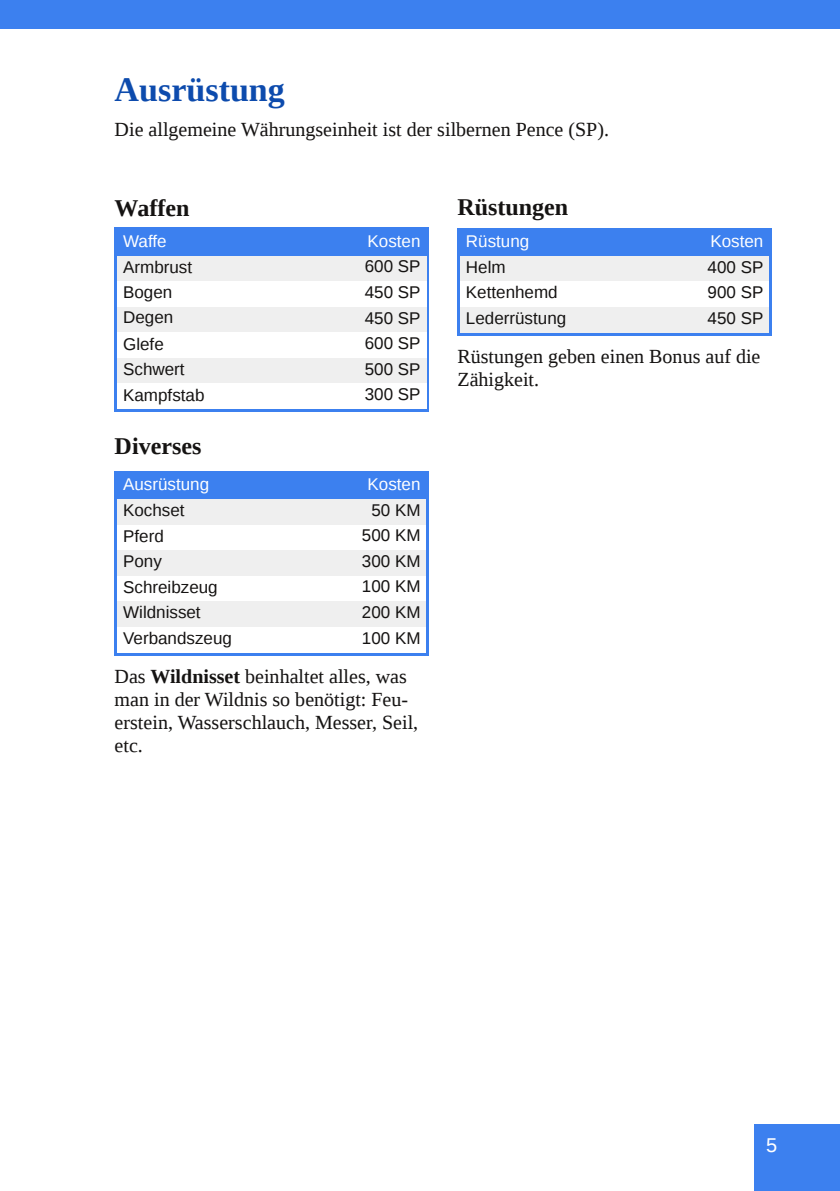
<style>
.page{position:relative;width:840px;height:1191px;background:#fff}
.page>*{position:absolute;margin:0;border:0;box-sizing:border-box;transform-origin:0 0}
.t1{font:700 34px "Liberation Serif";color:#0d4bad}
.t2{font:700 24px "Liberation Serif";color:#151312}
.t3{font:20px/23px "Liberation Serif";color:#151312}
.t4{font:20px "Liberation Sans";color:#fff}
.t5{font:17px/25.6px "Liberation Sans";color:#151312}
.t6{font:17px "Liberation Sans";color:#fff}
.s1{font-weight:700}
</style>
<div class="page">
<div style="left:754px;top:1124px;width:85px;height:67px;background:#3c80ef"></div>
<div style="left:0;top:0;width:839px;height:28px;background:#3c80ef"></div>
<div style="left:115px;top:228px;width:314px;height:184px;background:#3c80ef"></div>
<div style="left:117px;top:256px;width:247px;height:26px;background:#efefef"></div>
<div style="left:117px;top:282px;width:247px;height:25px;background:#fff"></div>
<div style="left:117px;top:307px;width:247px;height:26px;background:#efefef"></div>
<div style="left:117px;top:358px;width:247px;height:26px;background:#efefef"></div>
<div style="left:117px;top:333px;width:247px;height:25px;background:#fff"></div>
<div style="left:117px;top:384px;width:247px;height:25px;background:#fff"></div>
<div style="left:334px;top:256px;width:92px;height:26px;background:#efefef"></div>
<div style="left:334px;top:282px;width:92px;height:25px;background:#fff"></div>
<div style="left:334px;top:307px;width:92px;height:26px;background:#efefef"></div>
<div style="left:334px;top:358px;width:92px;height:26px;background:#efefef"></div>
<div style="left:334px;top:333px;width:92px;height:25px;background:#fff"></div>
<div style="left:334px;top:384px;width:92px;height:25px;background:#fff"></div>
<div style="left:115px;top:471px;width:314px;height:184px;background:linear-gradient(to right,#3c80ef,#3c80ef)"></div>
<div style="left:117px;top:474px;width:246px;height:25px;background:#3c80ef"></div>
<div style="left:117px;top:499px;width:246px;height:26px;background:#efefef"></div>
<div style="left:117px;top:576px;width:246px;height:25px;background:#fff"></div>
<div style="left:117px;top:601px;width:246px;height:26px;background:#efefef"></div>
<div style="left:117px;top:627px;width:246px;height:25px;background:#fff"></div>
<div style="left:340px;top:576px;width:86px;height:25px;background:#fff"></div>
<div style="left:340px;top:601px;width:86px;height:26px;background:#efefef"></div>
<div style="left:340px;top:627px;width:86px;height:25px;background:#fff"></div>
<div style="left:340px;top:474px;width:86px;height:25px;background:#3c80ef"></div>
<div style="left:340px;top:499px;width:86px;height:26px;background:#efefef"></div>
<div style="left:117px;top:525px;width:246px;height:25px;background:#fff"></div>
<div style="left:117px;top:550px;width:246px;height:26px;background:#efefef"></div>
<div style="left:340px;top:525px;width:86px;height:25px;background:#fff"></div>
<div style="left:340px;top:550px;width:86px;height:26px;background:#efefef"></div>
<div style="left:457px;top:228px;width:314px;height:107px;background:#3c80ef"></div>
<div style="left:460px;top:256px;width:246px;height:26px;background:#efefef"></div>
<div style="left:460px;top:282px;width:246px;height:25px;background:#fff"></div>
<div style="left:460px;top:307px;width:246px;height:26px;background:#efefef"></div>
<div style="left:673px;top:256px;width:95px;height:26px;background:#efefef"></div>
<div style="left:673px;top:282px;width:95px;height:25px;background:#fff"></div>
<div style="left:673px;top:307px;width:95px;height:26px;background:#efefef"></div>
<h1 class="t1" style="left:115px;top:77px;width:172px">Ausrüstung</h1>
<p class="t3" style="left:115px;top:120px;width:495px">Die allgemeine Währungseinheit ist der silbernen Pence (SP).</p>
<p class="t2" style="left:115px;top:199px;width:76px">Waffen</p>
<p class="t6" style="left:123px;top:235px;width:45px">Waffe</p>
<p class="t5" style="left:123px;top:256px;width:70px">Armbrust<br>Bogen<br>Degen</p>
<p class="t5" style="left:123px;top:358px;width:63px">Schwert</p>
<p class="t5" style="left:123px;top:332px;width:42px">Glefe</p>
<p class="t5" style="left:123px;top:383px;width:83px">Kampfstab</p>
<p class="t2" style="left:115px;top:437px;width:88px">Diverses</p>
<p class="t6" style="left:123px;top:478px;width:87px">Ausrüstung</p>
<p class="t5" style="left:123px;top:499px;width:63px">Kochset</p>
<p class="t6" style="left:367px;top:234px;width:54px">Kosten</p>
<p class="t5" style="left:364px;top:255px;width:57px;text-align:justify">600 SP 450 SP 450 SP</p>
<p class="t5" style="left:364px;top:357px;width:57px">500 SP</p>
<p class="t5" style="left:364px;top:332px;width:57px">600 SP</p>
<p class="t5" style="left:364px;top:383px;width:57px">300 SP</p>
<p class="t6" style="left:367px;top:478px;width:54px">Kosten</p>
<p class="t5" style="left:371px;top:499px;width:51px">50 KM</p>
<p class="t5" style="left:123px;top:525px;width:42px;line-height:24.8px">Pferd<br>Pony</p>
<p class="t5" style="left:362px;top:524px;width:60px">500 KM<br>300 KM</p>
<p class="t5" style="left:123px;top:575px;width:110px">Schreibzeug<br>Wildnisset<br>Verbandszeug</p>
<p class="t5" style="left:362px;top:575px;width:60px;text-align:justify">100 KM 200 KM 100 KM</p>
<p class="t3" style="left:115px;top:666px;width:305px">Das <span class="s1">Wildnisset</span> beinhaltet alles, was man in der Wildnis so benötigt: Feu&shy;erstein, Wasserschlauch, Messer, Seil, etc.</p>
<p class="t2" style="left:457px;top:198px;width:112px">Rüstungen</p>
<p class="t6" style="left:710px;top:234px;width:54px">Kosten</p>
<p class="t5" style="left:707px;top:255px;width:57px;text-align:justify">400 SP 900 SP 450 SP</p>
<p class="t3" style="left:457px;top:346px;width:304px">Rüstungen geben einen Bonus auf die<br>Zähigkeit.</p>
<p class="t6" style="left:465px;top:234px;width:65px">Rüstung</p>
<p class="t5" style="left:465px;top:256px;width:102px">Helm<br>Kettenhemd<br>Lederrüstung</p>
<p class="t4" style="left:765px;top:1137px;width:13px">5</p>
</div>
